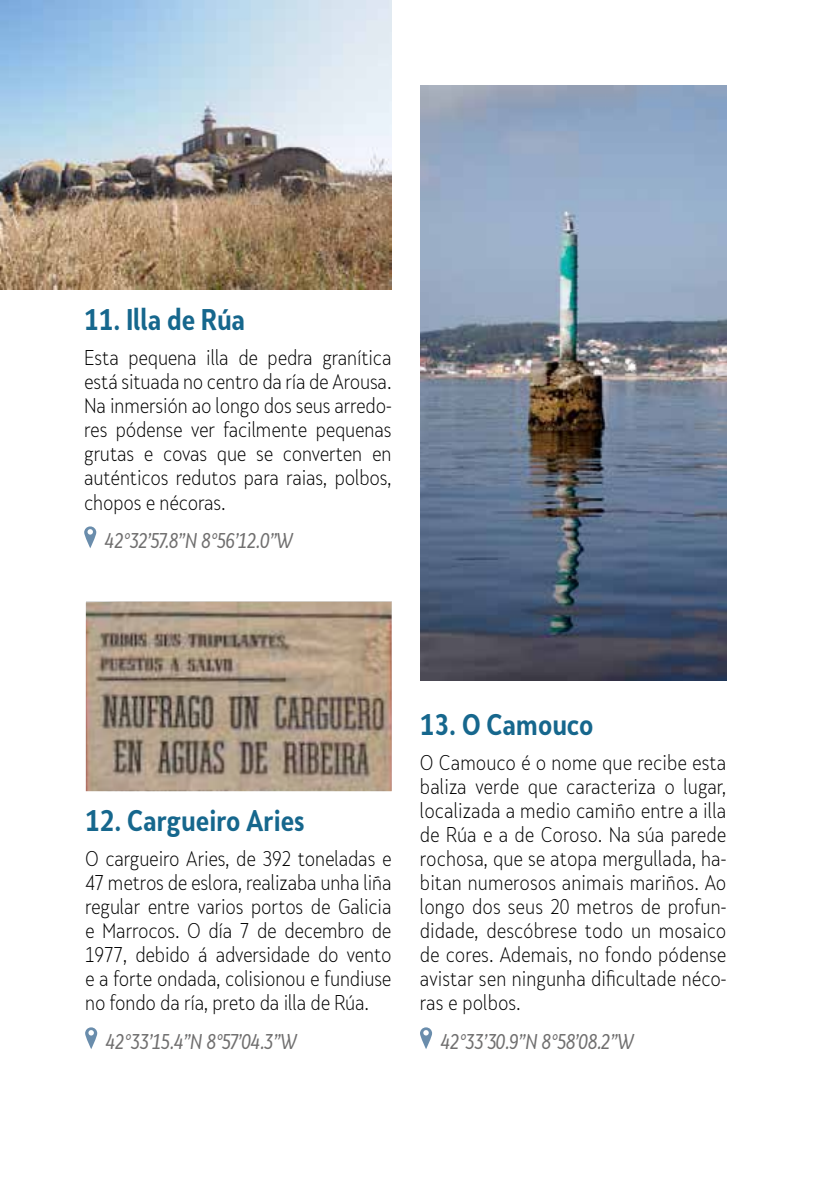
<style>
.page{position:relative;width:840px;height:1191px;background:#fff}
.page>*{position:absolute;margin:0;border:0;box-sizing:border-box;transform-origin:0 0}
.t1{font:700 28px "Skola Sans Cn";color:#16678d}
.t2{font:300 20px/24px "Skola Sans Cn";letter-spacing:-.01em;color:#000;text-align:justify}
.t3{font:italic 20px "Skola Sans Cn";letter-spacing:-.02em;color:#706f6f}
</style>
<div class="page">
<svg style="left:84px;top:526px;width:12px;height:22px"></svg>
<svg style="left:420px;top:1027px;width:12px;height:22px"></svg>
<img style="left:420px;top:85px;width:306px;height:595px">
<img style="left:86px;top:602px;width:305px;height:189px">
<img style="left:0;top:0;width:391px;height:289px">
<svg style="left:85px;top:1027px;width:12px;height:22px"></svg>
<h1 class="t1" style="left:84px;top:302px;width:162px">11. Illa de Rúa</h1>
<p class="t2" style="left:84px;top:346px;width:309px">Esta pequena illa de pedra granítica está situada no centro da ría de Arousa.<br>Na inmersión ao longo dos seus arredo&shy;res pódense ver facilmente pequenas grutas e covas que se converten en auténticos redutos para raias, polbos, chopos e nécoras.</p>
<p class="t3" style="left:105px;top:529px;width:189px">42°32’57.8”N 8°56’12.0”W</p>
<h1 class="t1" style="left:85px;top:803px;width:221px">12. Cargueiro Aries</h1>
<p class="t2" style="left:85px;top:847px;width:308px">O cargueiro Aries, de 392 toneladas e 47 metros de eslora, realizaba unha liña regular entre varios portos de Galicia e Marrocos. O día 7 de decembro de 1977, debido á adversidade do vento e a forte ondada, colisionou e fundiuse no fondo da ría, preto da illa de Rúa.</p>
<p class="t3" style="left:105px;top:1029px;width:192px">42°33’15.4”N 8°57’04.3”W</p>
<h1 class="t1" style="left:420px;top:707px;width:175px">13. O Camouco</h1>
<p class="t2" style="left:420px;top:751px;width:308px">O Camouco é o nome que recibe esta baliza verde que caracteriza o lugar, localizada a medio camiño entre a illa de Rúa e a de Coroso. Na súa parede rochosa, que se atopa mergullada, ha&shy;bitan numerosos animais mariños. Ao longo dos seus 20 metros de profun&shy;didade, descóbrese todo un mosaico de cores. Ademais, no fondo pódense avistar sen ningunha dificultade néco&shy;ras e polbos.</p>
<p class="t3" style="left:440px;top:1029px;width:194px">42°33’30.9”N 8°58’08.2”W</p>
</div>
